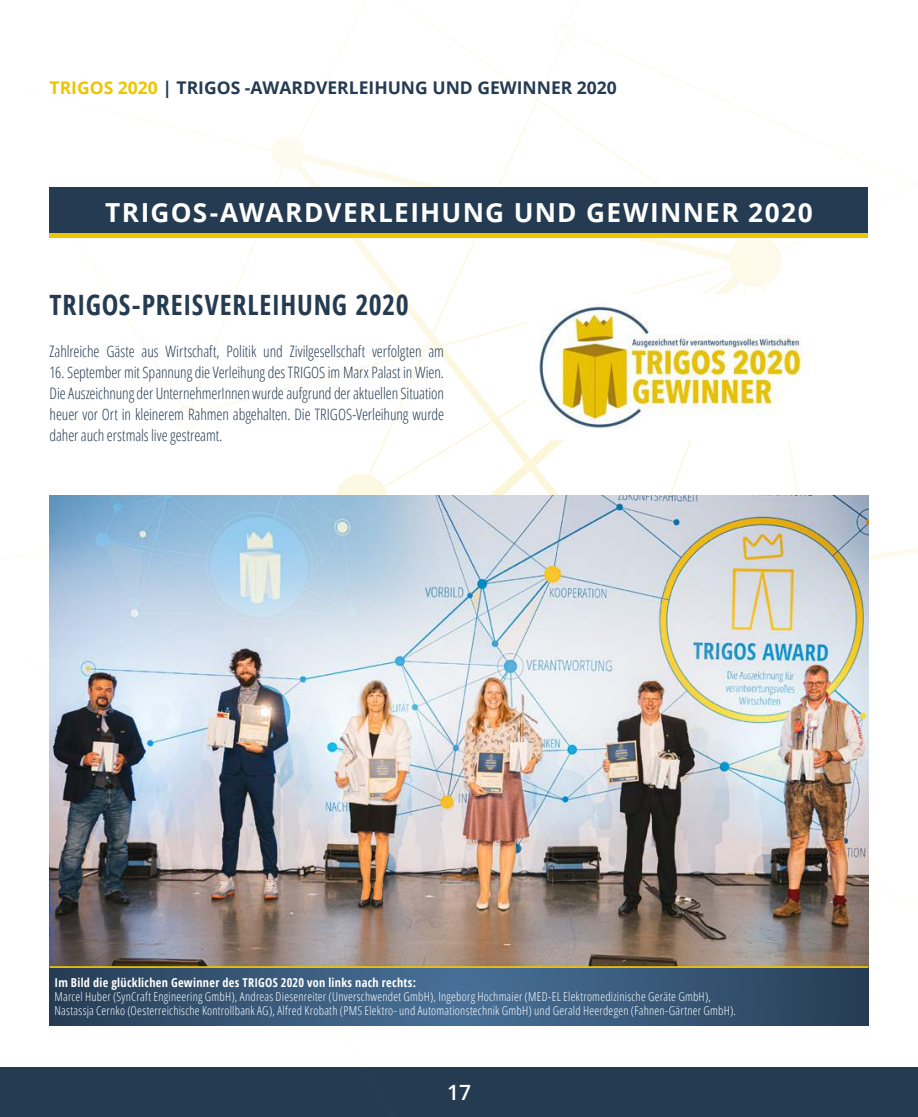
<style>
.page{position:relative;width:918px;height:1117px;background:#fff}
.page>*{position:absolute;margin:0;border:0;box-sizing:border-box;transform-origin:0 0}
.t1{font:700 condensed 28px "Open Sans";letter-spacing:.02em;color:#243b52}
.t2{font:700 26.25px "Open Sans";letter-spacing:.045em;color:#fff}
.t3{font:600 21px "Open Sans";color:#fff}
.t4{font:700 17.5px "Open Sans";color:#243b52}
.t5{font:300 condensed 15.75px/21px "Open Sans";letter-spacing:-.005em;color:#243b52;text-align:justify}
.t6{font:300 condensed 12.25px/14px "Open Sans";letter-spacing:.02em;color:#fff}
.t7{font:700 condensed 12.25px "Open Sans";letter-spacing:.025em;color:#fff}
.s1{color:#edc500}
</style>
<div class="page">
<div style="left:0;top:1067px;width:918px;height:49px;background:#243b52"></div>
<svg style="left:769px;top:259px;width:30px;height:235px"></svg>
<svg style="left:354px;top:258px;width:406px;height:236px"></svg>
<svg style="left:355px;top:257px;width:215px;height:237px"></svg>
<svg style="left:765px;top:247px;width:24px;height:12px"></svg>
<svg style="left:759px;top:115px;width:151px;height:132px"></svg>
<svg style="left:446px;top:25px;width:313px;height:232px"></svg>
<svg style="left:561px;top:0;width:83px;height:32px"></svg>
<svg style="left:38px;top:494px;width:880px;height:109px"></svg>
<svg style="left:49px;top:654px;width:1px;height:126px"></svg>
<svg style="left:49px;top:0;width:397px;height:420px"></svg>
<div style="left:50px;top:187px;width:818px;height:50px;background:#243b52"></div>
<div style="left:50px;top:232px;width:818px;height:5px;background:#edc500"></div>
<img style="left:50px;top:495px;width:818px;height:470px">
<svg style="left:50px;top:967px;width:818px;height:57px;background:#3a5874"></svg>
<hr style="left:50px;top:965px;width:818px;height:2px;background:#edc500">
<img style="left:527px;top:294px;width:282px;height:145px">
<p class="t4" style="left:50px;top:75px;width:569px"><span class="s1">TRIGOS 2020</span> | TRIGOS -AWARDVERLEIHUNG UND GEWINNER 2020</p>
<h2 class="t2" style="left:105px;top:193px;width:709px">TRIGOS-AWARDVERLEIHUNG UND GEWINNER 2020</h2>
<h1 class="t1" style="left:50px;top:285px;width:361px">TRIGOS-PREISVERLEIHUNG 2020</h1>
<p class="t5" style="left:50px;top:340px;width:396px">Zahlreiche Gäste aus Wirtschaft, Politik und Zivilgesellschaft verfolgten am</p>
<p class="t5" style="left:50px;top:361px;width:396px">16. September mit Spannung die Verleihung des TRIGOS im Marx Palast in Wien.<br>Die Auszeichnung der UnternehmerInnen wurde aufgrund der aktuellen Situation heuer vor Ort in kleinerem Rahmen abgehalten. Die TRIGOS-Verleihung wurde daher auch erstmals live gestreamt.</p>
<p class="t7" style="left:55px;top:973px;width:363px">Im Bild die glücklichen Gewinner des TRIGOS 2020 von links nach rechts:</p>
<p class="t6" style="left:55px;top:989px;width:683px">Marcel Huber (SynCraft Engineering GmbH), Andreas Diesenreiter (Unverschwendet GmbH), Ingeborg Hochmaier (MED-EL Elektromedizinische Geräte GmbH),<br>Nastassja Cernko (Oesterreichische Kontrollbank AG), Alfred Krobath (PMS Elektro- und Automationstechnik GmbH) und Gerald Heerdegen (Fahnen-Gärtner GmbH).</p>
<h3 class="t3" style="left:447px;top:1077px;width:25px">17</h3>
</div>
